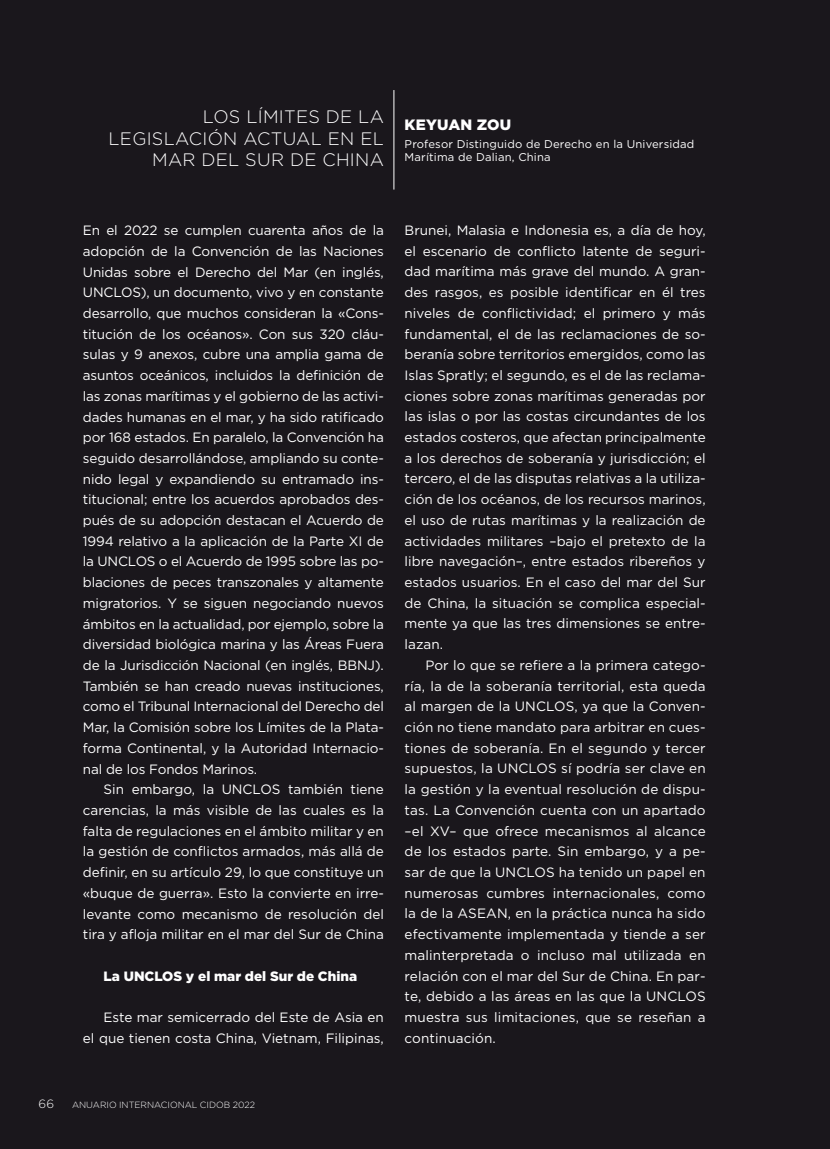
<style>
.page{position:relative;width:830px;height:1149px;background:#fff}
.page>*{position:absolute;margin:0;border:0;box-sizing:border-box;transform-origin:0 0}
.t1{font:300 18px/21.6px "Gotham";letter-spacing:.015em;color:#fff;text-align:right}
.t2{font:900 15px "Gotham";letter-spacing:.015em;color:#fff}
.t3{font:13.5px/20.7px "Gotham";color:#fff;text-align:justify}
.t4{font:900 13.5px "Gotham";color:#fff}
.t5{font:300 12px "Gotham";color:#fff}
.t6{font:11.25px/13.5px "Gotham";letter-spacing:.015em;color:#fff}
.t7{font:300 9px "Gotham";color:#fff}
</style>
<div class="page">
<div style="left:0;top:0;width:829px;height:1148px;background:#1a171c"></div>
<hr style="left:393px;top:90px;width:1px;height:99px;background:#fff">
<h1 class="t1" style="left:108px;top:105px;width:277px">LOS LÍMITES DE LA<br>LEGISLACIÓN ACTUAL EN EL<br>MAR DEL SUR DE CHINA</h1>
<p class="t2" style="left:404px;top:114px;width:108px">KEYUAN ZOU</p>
<p class="t6" style="left:404px;top:137px;width:291px">Profesor Distinguido de Derecho en la Universidad<br>Marítima de Dalian, China</p>
<p class="t3" style="left:83px;top:219px;width:302px">En el 2022 se cumplen cuarenta años de la adopción de la Convención de las Naciones Unidas sobre el Derecho del Mar (en inglés, UNCLOS), un documento, vivo y en constante desarrollo, que muchos consideran la «Cons&shy;titución de los océanos». Con sus 320 cláu&shy;sulas y 9 anexos, cubre una amplia gama de asuntos oceánicos, incluidos la definición de las zonas marítimas y el gobierno de las activi&shy;dades humanas en el mar, y ha sido ratificado por 168 estados. En paralelo, la Convención ha seguido desarrollándose, ampliando su conte&shy;nido legal y expandiendo su entramado ins&shy;titucional; entre los acuerdos aprobados des&shy;pués de su adopción destacan el Acuerdo de 1994 relativo a la aplicación de la Parte XI de la UNCLOS o el Acuerdo de 1995 sobre las po&shy;blaciones de peces transzonales y altamente migratorios. Y se siguen negociando nuevos ámbitos en la actualidad, por ejemplo, sobre la diversidad biológica marina y las Áreas Fuera de la Jurisdicción Nacional (en inglés, BBNJ).<br>También se han creado nuevas instituciones, como el Tribunal Internacional del Derecho del Mar, la Comisión sobre los Límites de la Plata&shy;forma Continental, y la Autoridad Internacio&shy;nal de los Fondos Marinos.</p>
<p class="t3" style="left:83px;top:778px;width:302px;text-indent:21px">Sin embargo, la UNCLOS también tiene carencias, la más visible de las cuales es la falta de regulaciones en el ámbito militar y en la gestión de conflictos armados, más allá de definir, en su artículo 29, lo que constituye un «buque de guerra». Esto la convierte en irre&shy;levante como mecanismo de resolución del tira y afloja militar en el mar del Sur de China</p>
<p class="t4" style="left:103px;top:966px;width:255px">La UNCLOS y el mar del Sur de China</p>
<p class="t3" style="left:83px;top:1006px;width:302px;text-align:right">Este mar semicerrado del Este de Asia en<br>el que tienen costa China, Vietnam, Filipinas,</p>
<p class="t5" style="left:39px;top:1095px;width:17px">66</p>
<p class="t7" style="left:72px;top:1098px;width:184px">ANUARIO INTERNACIONAL CIDOB 2022</p>
<p class="t3" style="left:404px;top:219px;width:302px">Brunei, Malasia e Indonesia es, a día de hoy, el escenario de conflicto latente de seguri&shy;dad marítima más grave del mundo. A gran&shy;des rasgos, es posible identificar en él tres niveles de conflictividad; el primero y más fundamental, el de las reclamaciones de so&shy;beranía sobre territorios emergidos, como las Islas Spratly; el segundo, es el de las reclama&shy;ciones sobre zonas marítimas generadas por las islas o por las costas circundantes de los estados costeros, que afectan principalmente a los derechos de soberanía y jurisdicción; el tercero, el de las disputas relativas a la utiliza&shy;ción de los océanos, de los recursos marinos, el uso de rutas marítimas y la realización de actividades militares –bajo el pretexto de la libre navegación–, entre estados ribereños y estados usuarios. En el caso del mar del Sur de China, la situación se complica especial&shy;mente ya que las tres dimensiones se entre&shy;lazan.</p>
<p class="t3" style="left:404px;top:654px;width:302px;text-indent:21px">Por lo que se refiere a la primera catego&shy;ría, la de la soberanía territorial, esta queda al margen de la UNCLOS, ya que la Conven&shy;ción no tiene mandato para arbitrar en cues&shy;tiones de soberanía. En el segundo y tercer supuestos, la UNCLOS sí podría ser clave en la gestión y la eventual resolución de dispu&shy;tas. La Convención cuenta con un apartado –el XV– que ofrece mecanismos al alcance de los estados parte. Sin embargo, y a pe&shy;sar de que la UNCLOS ha tenido un papel en numerosas cumbres internacionales, como la de la ASEAN, en la práctica nunca ha sido efectivamente implementada y tiende a ser malinterpretada o incluso mal utilizada en relación con el mar del Sur de China. En par&shy;te, debido a las áreas en las que la UNCLOS muestra sus limitaciones, que se reseñan a continuación.</p>
</div>
